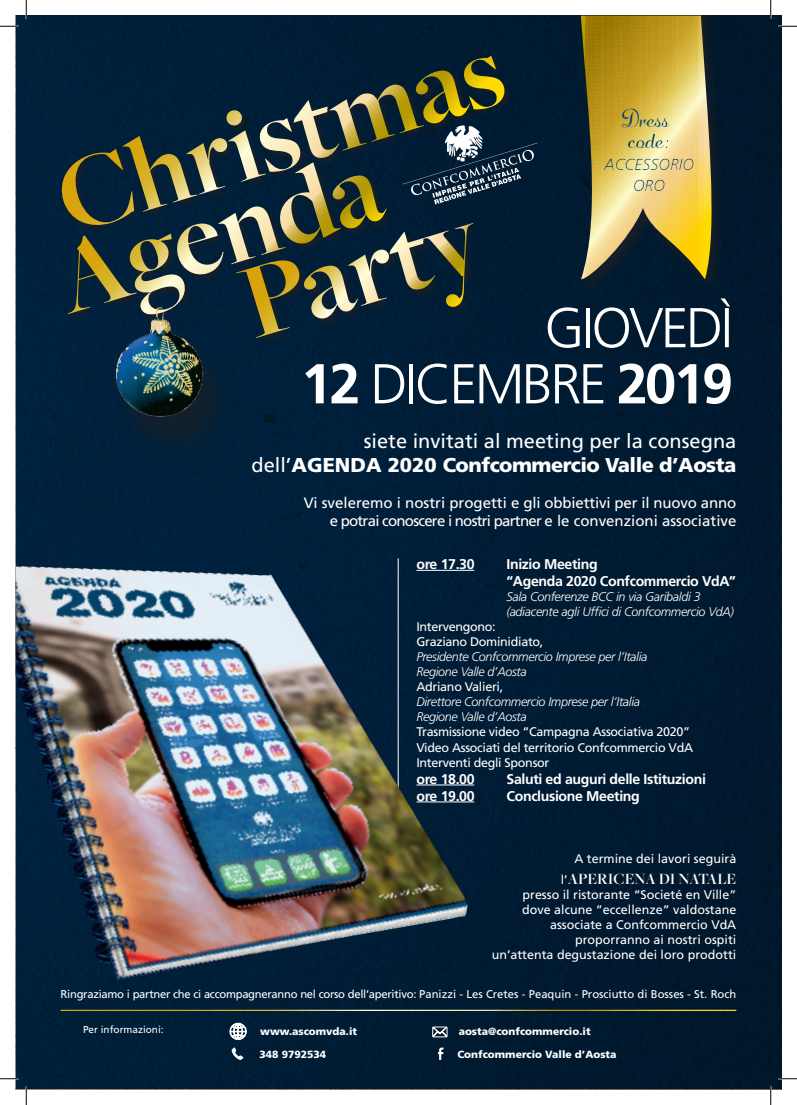
<style>
.page{position:relative;width:797px;height:1105px;background:#fff}
.page>*{position:absolute;margin:0;border:0;box-sizing:border-box;transform-origin:0 0}
.t1{font:300 56.12px/56.1px "Frutiger";letter-spacing:-.05em;color:#fff;text-align:right}
.t2{font:24px/21.4px "Adage Script JF";color:#00467e}
.t3{font:20px/24px "Frutiger";color:#fff;text-align:right}
.t4{font:600 16.25px "Freight Big Pro";color:#fff}
.t5{font:italic 300 16px/21.4px "Frutiger";color:#00467e;text-align:center}
.t6{font:15px/18px "Frutiger";letter-spacing:-.01em;color:#fff;text-align:right}
.t7{font:700 14.12px/17px "Frutiger";letter-spacing:-.025em;color:#fff}
.t8{font:italic 300 12.5px/15px "Frutiger";letter-spacing:-.025em;color:#fff}
.t9{font:12.5px/15px "Frutiger";color:#fff;text-align:right}
.t10{font:12.5px/15px "Frutiger";letter-spacing:-.025em;color:#fff}
.t11{font:11.25px "Frutiger";letter-spacing:-.025em;color:#fff}
.t12{font:900 10.38px/22.6px "Frutiger";color:#fff}
.t13{font:10px "Frutiger";color:#fff}
.s1{font-weight:700}
.s2{font-weight:900}
.s3{font-family:"Frutiger";font-weight:400;font-size:12.5px}
</style>
<div class="page">
<img style="left:16px;top:16px;width:765px;height:1073px">
<hr style="left:398px;top:558px;width:1px;height:292px;background:#fff">
<img style="left:15px;top:566px;width:453px;height:415px">
<svg style="left:514px;top:125px;width:23px;height:79px;background:#0e273d"></svg>
<div style="left:105px;top:309px;width:136px;height:156px;background:#231f20;opacity:.6"></div>
<img style="left:114px;top:347px;width:90px;height:71px">
<div style="left:60px;top:54px;width:454px;height:293px;background:#231f20;opacity:.75"></div>
<svg style="left:122px;top:56px;width:384px;height:156px;background:#293c3f"></svg>
<svg style="left:67px;top:162px;width:319px;height:154px;background:#3d4c44"></svg>
<svg style="left:236px;top:223px;width:237px;height:115px;background:#374642"></svg>
<img style="left:114px;top:306px;width:47px;height:10px">
<div style="left:570px;top:16px;width:156px;height:280px;background:#001a2f"></div>
<svg style="left:705px;top:16px;width:13px;height:263px"></svg>
<img style="left:581px;top:16px;width:124px;height:263px">
<div style="left:599px;top:109px;width:100px;height:88px;background:#fff;opacity:.4"></div>
<div style="left:598px;top:103px;width:99px;height:90px;background:#231f20;opacity:.5"></div>
<svg style="left:432px;top:1026px;width:15px;height:12px"></svg>
<svg style="left:438px;top:1047px;width:5px;height:13px"></svg>
<svg style="left:230px;top:1023px;width:16px;height:17px"></svg>
<svg style="left:232px;top:1047px;width:11px;height:13px"></svg>
<hr style="left:61px;top:1010px;width:675px;height:1px;background:#fff">
<hr style="left:416px;top:570px;width:58px;height:1px;background:#fff">
<hr style="left:416px;top:785px;width:58px;height:1px;background:#fff">
<hr style="left:416px;top:801px;width:58px;height:1px;background:#fff">
<svg style="left:0;top:25px;width:19px;height:2px"></svg>
<svg style="left:778px;top:25px;width:19px;height:2px"></svg>
<svg style="left:0;top:1078px;width:19px;height:1px"></svg>
<svg style="left:778px;top:1078px;width:19px;height:1px"></svg>
<svg style="left:25px;top:0;width:2px;height:19px"></svg>
<svg style="left:25px;top:1086px;width:2px;height:19px"></svg>
<svg style="left:770px;top:0;width:1px;height:19px"></svg>
<svg style="left:770px;top:1086px;width:1px;height:19px"></svg>
<h2 class="t2" style="left:621px;top:108px;width:50px">Dress code:</h2>
<p class="t5" style="left:604px;top:154px;width:91px">ACCESSORIO<br>ORO</p>
<h1 class="t1" style="left:301px;top:301px;width:434px">GIOVEDÌ<br><span class="s1">12</span> DICEMBRE <span class="s1">2019</span></h1>
<h3 class="t3" style="left:251px;top:429px;width:486px">siete invitati al meeting per la consegna dell’<span class="s2">AGENDA 2020 Confcommercio Valle d’Aosta</span></h3>
<p class="t6" style="left:304px;top:494px;width:434px">Vi sveleremo i nostri progetti e gli obbiettivi per il nuovo anno e potrai conoscere i nostri partner e le convenzioni associative</p>
<p class="t7" style="left:416px;top:556px;width:60px">ore 17.30</p>
<p class="t7" style="left:506px;top:556px;width:231px">Inizio Meeting<br>“Agenda 2020 Confcommercio VdA”</p>
<p class="t8" style="left:506px;top:589px;width:229px">Sala Conferenze BCC in via Garibaldi 3 (adiacente agli Uffici di Confcommercio VdA)</p>
<p class="t10" style="left:416px;top:619px;width:128px">Intervengono:<br>Graziano Dominidiato,</p>
<p class="t8" style="left:416px;top:649px;width:232px">Presidente Confcommercio Imprese per l’Italia<br>Regione Valle d’Aosta</p>
<p class="t10" style="left:416px;top:679px;width:88px">Adriano Valieri,</p>
<p class="t8" style="left:416px;top:695px;width:225px">Direttore Confcommercio Imprese per l’Italia<br>Regione Valle d’Aosta</p>
<p class="t10" style="left:416px;top:725px;width:278px">Trasmissione video “Campagna Associativa 2020”<br>Video Associati del territorio Confcommercio VdA<br>Interventi degli Sponsor</p>
<p class="t7" style="left:416px;top:770px;width:60px">ore 18.00</p>
<p class="t7" style="left:506px;top:770px;width:201px">Saluti ed auguri delle Istituzioni</p>
<p class="t7" style="left:416px;top:787px;width:60px">ore 19.00</p>
<p class="t7" style="left:506px;top:787px;width:135px">Conclusione Meeting</p>
<p class="t9" style="left:574px;top:851px;width:163px">A termine dei lavori seguirà</p>
<h3 class="t4" style="left:560px;top:868px;width:177px"><span class="s3">l’</span>APERICENA DI NATALE</h3>
<p class="t9" style="left:491px;top:887px;width:246px">presso il ristorante “Societé en Ville” dove alcune “eccellenze” valdostane associate a Confcommercio VdA proporranno ai nostri ospiti<br>un’attenta degustazione dei loro prodotti</p>
<p class="t11" style="left:61px;top:987px;width:677px">Ringraziamo i partner che ci accompagneranno nel corso dell’aperitivo: Panizzi - Les Cretes - Peaquin - Prosciutto di Bosses - St. Roch</p>
<p class="t13" style="left:83px;top:1024px;width:82px">Per informazioni:</p>
<p class="t12" style="left:458px;top:1020px;width:133px">aosta@confcommercio.it</p>
<p class="t12" style="left:457px;top:1043px;width:161px">Confcommercio Valle d’Aosta</p>
<p class="t12" style="left:259px;top:1020px;width:99px">www.ascomvda.it<br>348 9792534</p>
</div>
